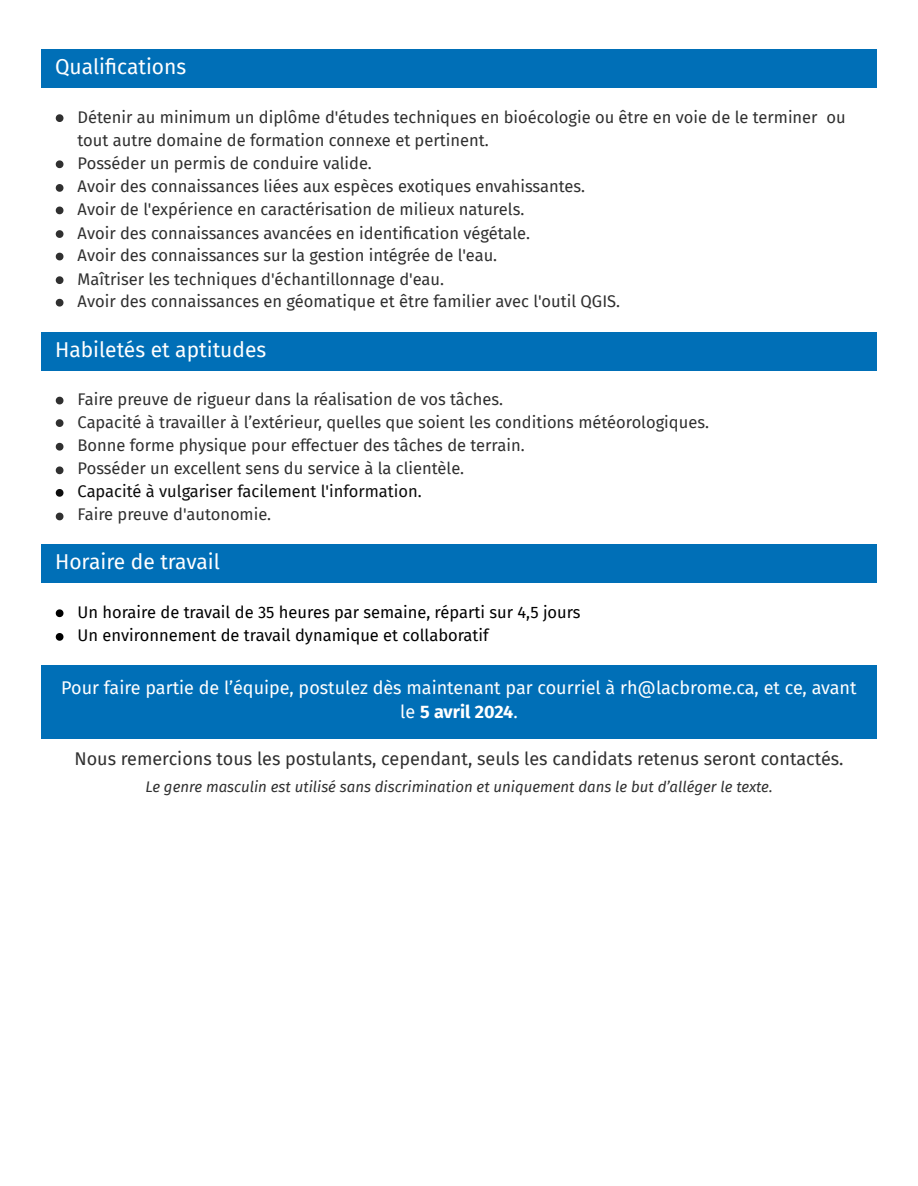
<style>
.page{position:relative;width:918px;height:1186px;background:#fff}
.page>*{position:absolute;margin:0;border:0;box-sizing:border-box;transform-origin:0 0}
.t1{font:21px "Fira Sans";color:#fff}
.t2{font:18px/23.7px "Fira Sans";color:#fff;text-align:center}
.t3{font:18px "Fira Sans";color:#303030}
.t4{font:16.5px/23.7px "Fira Sans";color:#303030}
.t5{font:16.5px "Fira Sans";color:#000}
.t6{font:16.5px "Fira Sans";color:#0d0d0d}
.t7{font:italic 15px "Fira Sans";color:#303030}
.s1{font-weight:700}
</style>
<div class="page">
<div style="left:42px;top:50px;width:834px;height:38px;background:#006fb7"></div>
<svg style="left:56px;top:114px;width:7px;height:8px"></svg>
<svg style="left:56px;top:160px;width:7px;height:8px"></svg>
<svg style="left:56px;top:184px;width:7px;height:8px"></svg>
<svg style="left:56px;top:207px;width:7px;height:7px"></svg>
<svg style="left:56px;top:230px;width:7px;height:8px"></svg>
<svg style="left:56px;top:253px;width:7px;height:7px"></svg>
<svg style="left:56px;top:276px;width:7px;height:8px"></svg>
<svg style="left:56px;top:299px;width:7px;height:7px"></svg>
<div style="left:42px;top:332px;width:834px;height:38px;background:#006fb7"></div>
<svg style="left:56px;top:397px;width:7px;height:7px"></svg>
<svg style="left:56px;top:419px;width:7px;height:8px"></svg>
<svg style="left:56px;top:443px;width:7px;height:7px"></svg>
<svg style="left:56px;top:466px;width:7px;height:8px"></svg>
<svg style="left:56px;top:489px;width:7px;height:8px"></svg>
<svg style="left:56px;top:513px;width:7px;height:7px"></svg>
<div style="left:42px;top:545px;width:834px;height:38px;background:#006fb7"></div>
<svg style="left:56px;top:609px;width:7px;height:8px"></svg>
<svg style="left:56px;top:633px;width:7px;height:8px"></svg>
<div style="left:42px;top:665px;width:834px;height:73px;background:#006fb7"></div>
<p class="t1" style="left:55px;top:55px;width:133px">Qualifi cations</p>
<p class="t4" style="left:78px;top:105px;width:770px">Détenir au minimum un diplôme d'études techniques en bioécologie ou être en voie de le terminer ou tout autre domaine de formation connexe et pertinent.</p>
<p class="t4" style="left:78px;top:151px;width:296px">Posséder un permis de conduire valide.</p>
<p class="t4" style="left:78px;top:175px;width:509px">Avoir des connaissances liées aux espèces exotiques envahissantes.</p>
<p class="t4" style="left:78px;top:197px;width:448px">Avoir de l'expérience en caractérisation de milieux naturels.</p>
<p class="t4" style="left:78px;top:221px;width:454px">Avoir des connaissances avancées en identifi cation végétale.</p>
<p class="t4" style="left:78px;top:244px;width:421px">Avoir des connaissances sur la gestion intégrée de l'eau.</p>
<p class="t4" style="left:78px;top:267px;width:368px">Maîtriser les techniques d'échantillonnage d'eau.</p>
<p class="t4" style="left:78px;top:290px;width:544px">Avoir des connaissances en géomatique et être familier avec l'outil QGIS.</p>
<p class="t1" style="left:55px;top:337px;width:213px">Habiletés et aptitudes</p>
<p class="t4" style="left:78px;top:388px;width:427px">Faire preuve de rigueur dans la réalisation de vos tâches.</p>
<p class="t4" style="left:78px;top:410px;width:633px">Capacité à travailler à l’extérieur, quelles que soient les conditions météorologiques.</p>
<p class="t4" style="left:78px;top:434px;width:449px">Bonne forme physique pour effectuer des tâches de terrain.</p>
<p class="t4" style="left:78px;top:456px;width:388px">Posséder un excellent sens du service à la clientèle.</p>
<p class="t6" style="left:78px;top:482px;width:346px">Capacité à vulgariser facilement l'information.</p>
<p class="t4" style="left:78px;top:502px;width:195px">Faire preuve d'autonomie.</p>
<p class="t1" style="left:55px;top:550px;width:166px">Horaire de travail</p>
<p class="t5" style="left:78px;top:602px;width:505px">Un horaire de travail de 35 heures par semaine, réparti sur 4,5 jours</p>
<p class="t5" style="left:78px;top:626px;width:413px">Un environnement de travail dynamique et collaboratif</p>
<p class="t2" style="left:61px;top:676px;width:797px">Pour faire partie de l’équipe, postulez dès maintenant par courriel à rh@lacbrome.ca, et ce, avant le <span class="s1">5 avril 2024</span>.</p>
<h1 class="t3" style="left:74px;top:748px;width:771px">Nous remercions tous les postulants, cependant, seuls les candidats retenus seront contactés.</h1>
<p class="t7" style="left:145px;top:778px;width:629px">Le genre masculin est utilisé sans discrimination et uniquement dans le but d’alléger le texte.</p>
</div>
